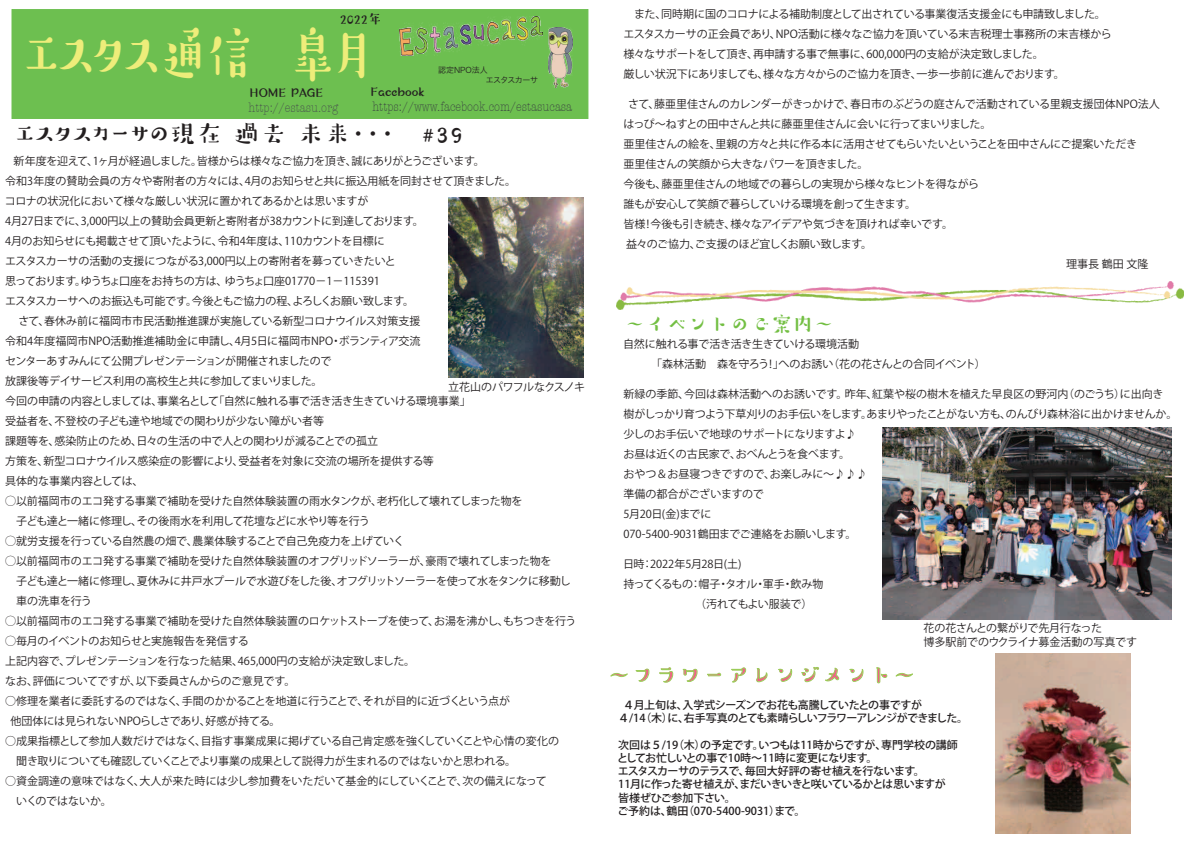
<style>
.page{position:relative;width:1191px;height:842px;background:#fff}
.page>*{position:absolute;margin:0;border:0;box-sizing:border-box;transform-origin:0 0}
.t1{font:500 60px "Suzumushi Std";letter-spacing:-.215em;color:#eeed7a;scale:.81 1}
.t2{font:500 25px "Suzumushi Std";letter-spacing:-.21em;color:#231f20}
.t3{font:500 24px "Suzumushi Std";color:#f06285}
.t4{font:500 21.2px "Suzumushi Std";color:#73bf43}
.t5{font:300 condensed 14px "American Typewriter";color:#373c40}
.t6{font:500 14px "Suzumushi Std";color:#231f20}
.t7{font:300 condensed 14px "American Typewriter";color:#464a4e}
.t8{font:11px/20px "Koz Go Pro";letter-spacing:-.02em;color:#231f20}
.t9{font:11px/20px "Koz Go Pro";color:#231f20}
.t10{font:500 11px/13.2px "Koz Go Pro";letter-spacing:-.03em;color:#231f20}
.t11{font:500 11px/13.2px "Koz Go Pro";letter-spacing:-.07em;color:#231f20}
.t12{font:11px "Koz Go Pro";letter-spacing:-.05em;color:#231f20}
.t13{font:8px "Hira Kaku Pro W3";letter-spacing:-.085em;color:#231f20}
.t14{font:8px "Hira Kaku Pro W3";color:#231f20}
</style>
<div class="page">
<div style="left:12px;top:9px;width:576px;height:110px;background:#6dbf50"></div>
<img style="left:399px;top:16px;width:144px;height:40px">
<img style="left:548px;top:28px;width:24px;height:59px">
<svg style="left:610px;top:672px;width:18px;height:6px"></svg>
<svg style="left:635px;top:668px;width:15px;height:14px"></svg>
<svg style="left:659px;top:667px;width:15px;height:16px"></svg>
<svg style="left:682px;top:668px;width:16px;height:14px"></svg>
<svg style="left:707px;top:672px;width:14px;height:5px"></svg>
<svg style="left:731px;top:667px;width:15px;height:16px"></svg>
<svg style="left:756px;top:668px;width:12px;height:15px"></svg>
<svg style="left:778px;top:668px;width:14px;height:14px"></svg>
<svg style="left:801px;top:667px;width:38px;height:16px"></svg>
<svg style="left:849px;top:668px;width:15px;height:14px"></svg>
<svg style="left:876px;top:667px;width:12px;height:17px"></svg>
<svg style="left:895px;top:672px;width:18px;height:6px"></svg>
<img style="left:616px;top:282px;width:567px;height:27px">
<img style="left:995px;top:653px;width:135px;height:180px">
<img style="left:448px;top:197px;width:135px;height:180px">
<img style="left:883px;top:427px;width:288px;height:192px">
<p class="t6" style="left:340px;top:9px;width:43px">2022年</p>
<h1 class="t1" style="left:17px;top:15px;width:447px">エスタス通信 皐月</h1>
<p class="t14" style="left:438px;top:63px;width:59px">認定NPO法人　</p>
<p class="t13" style="left:438px;top:73px;width:101px">　　　　　　エスタスカーサ</p>
<p class="t5" style="left:372px;top:97px;width:201px">https://www.facebook.com/estasucasa</p>
<p class="t6" style="left:370px;top:81px;width:69px">Facebook　</p>
<p class="t6" style="left:250px;top:83px;width:75px">HOME PAGE</p>
<p class="t7" style="left:249px;top:98px;width:91px">http://estasu.org</p>
<h2 class="t2" style="left:12px;top:117px;width:452px">エスタスカーサの現在 過去 未来・・・　＃39</h2>
<p class="t8" style="left:5px;top:151px;width:573px;text-indent:9px">新年度を迎えて、1ヶ月が経過しました。皆様からは様々なご協力を頂き、誠にありがとうございます。<br>令和3年度の賛助会員の方々や寄附者の方々には、4月のお知らせと共に振込用紙を同封させて頂きました。<br>コロナの状況化において様々な厳しい状況に置かれてあるかとは思いますが<br>4月27日までに、3,000円以上の賛助会員更新と寄附者が38カウントに到達しております。<br>4月のお知らせにも掲載させて頂いたように、令和4年度は、110カウントを目標に<br>エスタスカーサの活動の支援につながる3,000円以上の寄附者を募っていきたいと<br>思っております。ゆうちょ口座をお持ちの方は、ゆうちょ口座01770－1－115391<br>エスタスカーサへのお振込も可能です。今後ともご協力の程、よろしくお願い致します。<br>　さて、春休み前に福岡市市民活動推進課が実施している新型コロナウイルス対策支援<br>令和4年度福岡市NPO活動推進補助金に申請し、4月5日に福岡市NPO・ボランティア交流<br>センターあすみんにて公開プレゼンテーションが開催されましたので<br>放課後等デイサービス利用の高校生と共に参加してまいりました。<br>今回の申請の内容としましては、事業名として「自然に触れる事で活き活き生きていける環境事業」<br>受益者を、不登校の子ども達や地域での関わりが少ない障がい者等<br>課題等を、感染防止のため、日々の生活の中で人との関わりが減ることでの孤立<br>方策を、新型コロナウイルス感染症の影響により、受益者を対象に交流の場所を提供する等<br>具体的な事業内容としては、<br>◯以前福岡市のエコ発する事業で補助を受けた自然体験装置の雨水タンクが、老朽化して壊れてしまった物を<br>　子ども達と一緒に修理し、その後雨水を利用して花壇などに水やり等を行う<br>◯就労支援を行っている自然農の畑で、農業体験することで自己免疫力を上げていく<br>◯以前福岡市のエコ発する事業で補助を受けた自然体験装置のオフグリッドソーラーが、豪雨で壊れてしまった物を<br>　子ども達と一緒に修理し、夏休みに井戸水プールで水遊びをした後、オフグリットソーラーを使って水をタンクに移動し　車の洗車を行う<br>◯以前福岡市のエコ発する事業で補助を受けた自然体験装置のロケットストーブを使って、お湯を沸かし、もちつきを行う◯毎月のイベントのお知らせと実施報告を発信する<br>上記内容で、プレゼンテーションを行なった結果、465,000円の支給が決定致しました。<br>なお、評価についてですが、以下委員さんからのご意見です。</p>
<p class="t8" style="left:10px;top:691px;width:501px;text-indent:-5px">○修理を業者に委託するのではなく、手間のかかることを地道に行うことで、それが目的に近づくという点が他団体には見られないNPOらしさであり、好感が持てる。</p>
<p class="t8" style="left:5px;top:731px;width:555px">○成果指標として参加人数だけではなく、目指す事業成果に掲げている自己肯定感を強くしていくことや心情の変化の　聞き取りについても確認していくことでより事業の成果として説得力が生まれるのではないかと思われる。</p>
<p class="t9" style="left:5px;top:771px;width:543px">○資金調達の意味ではなく、大人が来た時には少し参加費をいただいて基金的にしていくことで、次の備えになって　いくのではないか。</p>
<p class="t12" style="left:448px;top:380px;width:138px">立花山のパワフルなクスノキ</p>
<p class="t8" style="left:623px;top:4px;width:490px">　また、同時期に国のコロナによる補助制度として出されている事業復活支援金にも申請致しました。エスタスカーサの正会員であり、NPO活動に様々なご協力を頂いている末吉税理士事務所の末吉様から様々なサポートをして頂き、再申請する事で無事に、600,000円の支給が決定致しました。<br>厳しい状況下にありましても、様々な方々からのご協力を頂き、一歩一歩前に進んでおります。</p>
<p class="t8" style="left:623px;top:94px;width:538px;text-indent:5px">さて、藤亜里佳さんのカレンダーがきっかけで、春日市のぶどうの庭さんで活動されている里親支援団体NPO法人はっぴ～ねすとの田中さんと共に藤亜里佳さんに会いに行ってまいりました。<br>亜里佳さんの絵を、里親の方々と共に作る本に活用させてもらいたいということを田中さんにご提案いただき<br>亜里佳さんの笑顔から大きなパワーを頂きました。<br>今後も、藤亜里佳さんの地域での暮らしの実現から様々なヒントを得ながら<br>誰もが安心して笑顔で暮らしていける環境を創って生きます。<br>皆様！今後も引き続き、様々なアイデアや気づきを頂ければ幸いです。<br>益々のご協力、ご支援のほど宜しくお願い致します。</p>
<h3 class="t4" style="left:624px;top:310px;width:211px">～イベントのご案内～</h3>
<p class="t8" style="left:623px;top:334px;width:364px">自然に触れる事で活き活き生きていける環境活動<br>　　　「森林活動　森を守ろう！」へのお誘い（花の花さんとの合同イベント）</p>
<p class="t9" style="left:623px;top:384px;width:555px">新緑の季節、今回は森林活動へのお誘いです。昨年、紅葉や桜の樹木を植えた早良区の野河内（のごうち）に出向き樹がしっかり育つよう下草刈りのお手伝いをします。あまりやったことがない方も、のんびり森林浴に出かけませんか。少しのお手伝いで地球のサポートになりますよ♪<br>お昼は近くの古民家で、おべんとうを食べます。<br>おやつ＆お昼寝つきですので、お楽しみに～♪♪♪<br>準備の都合がございますので<br>5月20日(金)までに<br>070-5400-9031鶴田までご連絡をお願いします。</p>
<p class="t8" style="left:623px;top:554px;width:202px">日時：2022年5月28日(土)<br>持ってくるもの：帽子・タオル・軍手・飲み物　　　　　　　（汚れてもよい服装で）</p>
<p class="t8" style="left:923px;top:621px;width:215px;line-height:14px">花の花さんとの繋がりで先月行なった<br>博多駅前でのウクライナ募金活動の写真です</p>
<h3 class="t3" style="left:607px;top:659px;width:310px">～フラワーアレンジメント～</h3>
<p class="t11" style="left:618px;top:699px;width:351px;text-indent:5px">４月上旬は、入学式シーズンでお花も高騰していたとの事ですが<br>４/14（木）に、右手写真のとても素晴らしいフラワーアレンジができました。</p>
<p class="t10" style="left:617px;top:739px;width:342px">次回は５/19（木）の予定です。いつもは11時からですが、専門学校の講師としてお忙しいとの事で10時～11時に変更になります。<br>エスタスカーサのテラスで、毎回大好評の寄せ植えを行ないます。<br>11月に作った寄せ植えが、まだいきいきと咲いているかとは思いますが皆様ぜひご参加下さい。<br>ご予約は、鶴田（070-5400-9031）まで。</p>
</div>
